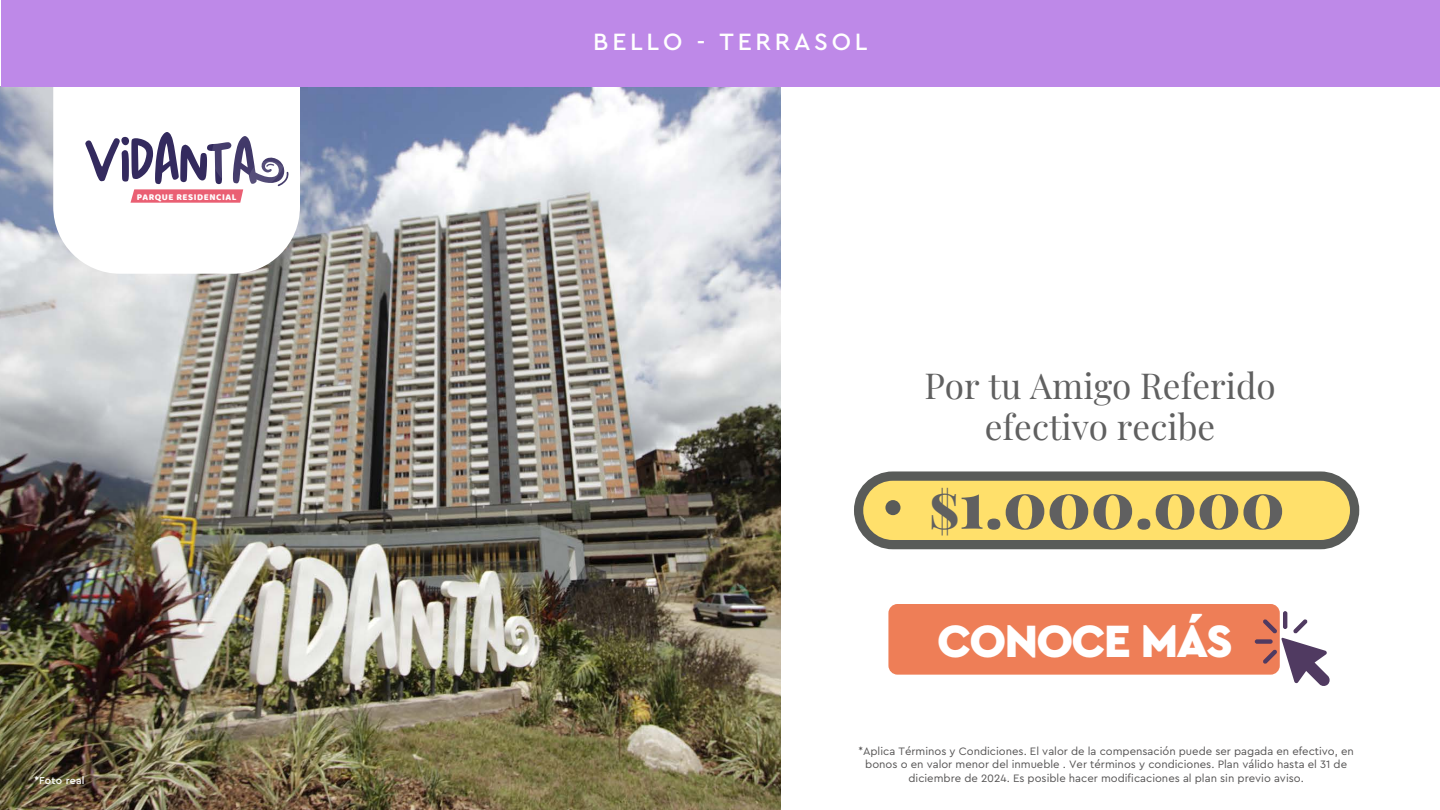
<style>
.page{position:relative;width:1440px;height:810px;background:#fff}
.page>*{position:absolute;margin:0;border:0;box-sizing:border-box;transform-origin:0 0}
.t1{font:900 65.03px "Playfair Display";color:#606060}
.t2{font:900 47.4px "Cera Pro";letter-spacing:-.04em;color:#fff}
.t3{font:35.1px/40.5px "Playfair Display";color:#606060;text-align:center}
.t4{font:500 24.75px "Cera Pro";letter-spacing:.15em;color:#fff}
.t5{font:11.25px/13.5px "Cera Pro";color:#555454;text-align:center}
.t6{font:500 10.5px "Cera Pro";letter-spacing:.02em;color:#fff}
.t7{font:9.23px "Baloo";letter-spacing:.06em;color:#fff}
.s1{font-size:49.05px}
</style>
<div class="page">
<img style="left:1px;top:86px;width:780px;height:724px">
<svg style="left:53px;top:86px;width:247px;height:188px"></svg>
<div style="left:1px;top:0;width:1439px;height:86px;background:#be89e8"></div>
<div style="left:212px;top:119px;width:74px;height:71px;background:#fff"></div>
<svg style="left:85px;top:132px;width:205px;height:71px"></svg>
<div style="left:888px;top:604px;width:392px;height:71px;background:#ee7e57;border-radius:9px"></div>
<div style="left:1255px;top:639px;width:18px;height:5px;background:#503a61;border-radius:2px"></div>
<svg style="left:1263px;top:619px;width:67px;height:67px"></svg>
<hr style="left:1283px;top:611px;width:4px;height:18px;background:#503a61;border-radius:2px">
<div style="left:854px;top:471px;width:505px;height:78px;border:19px solid #595b59;border-radius:30px"></div>
<div style="left:863px;top:481px;width:487px;height:59px;background:#ffe06b;border-radius:30px"></div>
<div style="left:885px;top:500px;width:16px;height:15px;background:#595b59;border-radius:50%"></div>
<p class="t7" style="left:137px;top:191px;width:101px">PARQUE RESIDENCIAL</p>
<p class="t6" style="left:34px;top:774px;width:52px">*Foto real</p>
<h3 class="t4" style="left:593px;top:26px;width:276px">BELLO - TERRASOL</h3>
<h3 class="t3" style="left:924px;top:363px;width:353px">Por tu Amigo Referido efectivo recibe</h3>
<h1 class="t1" style="left:929px;top:453px;width:357px"><span class="s1">$</span>1.000.000</h1>
<h2 class="t2" style="left:937px;top:609px;width:297px">CONOCE MÁS</h2>
<p class="t5" style="left:858px;top:744px;width:497px">*Aplica Términos y Condiciones. El valor de la compensación puede ser pagada en efectivo, en bonos o en valor menor del inmueble . Ver términos y condiciones. Plan válido hasta el 31 de diciembre de 2024. Es posible hacer modificaciones al plan sin previo aviso.</p>
</div>
